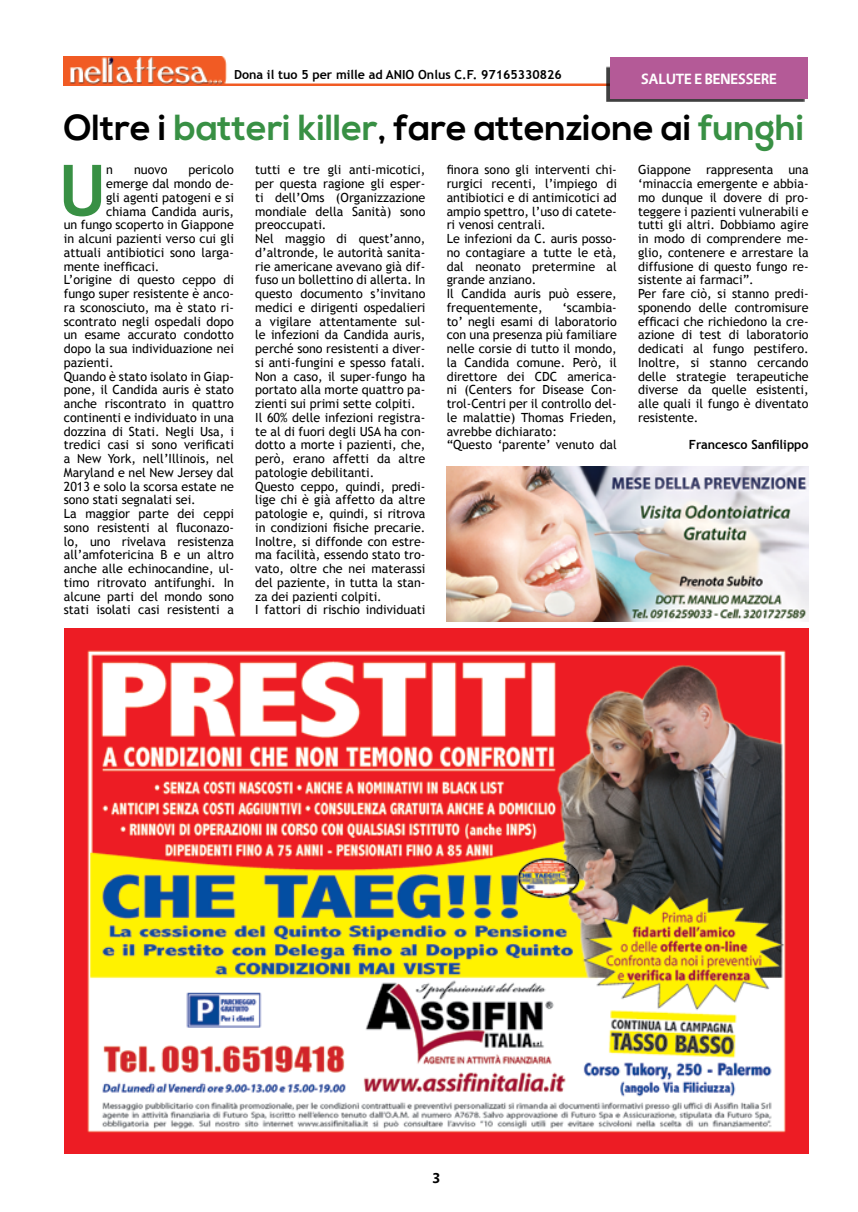
<style>
.page{position:relative;width:858px;height:1212px;background:#fff}
.page>*{position:absolute;margin:0;border:0;box-sizing:border-box;transform-origin:0 0}
.t1{font:700 70.88px "Trebuchet MS";color:#389044}
.t2{font:700 36.25px "Nexa";color:#000}
.t3{font:700 15px "Vegur";color:#fff}
.t4{font:700 15px "Vegur";color:#000}
.t5{font:12.62px/13.8px "Trebuchet MS";color:#000}
.t6{font:700 12.62px "Trebuchet MS";color:#000}
.t7{font:700 12.5px "Trebuchet MS";color:#000}
.s1{color:#389044}
</style>
<div class="page">
<img style="left:64px;top:57px;width:744px;height:29px">
<img style="left:64px;top:628px;width:744px;height:526px">
<div style="left:605px;top:66px;width:199px;height:35px;background:#000;opacity:.75"></div>
<div style="left:610px;top:57px;width:197px;height:41px;background:#b45a97"></div>
<img style="left:446px;top:467px;width:362px;height:154px">
<p class="t7" style="left:234px;top:67px;width:329px">Dona il tuo 5 per mille ad ANIO Onlus C.F. 97165330826</p>
<h2 class="t2" style="left:64px;top:107px;width:742px">Oltre i <span class="s1">batteri killer</span>, fare attenzione ai <span class="s1">funghi</span></h2>
<h1 class="t1" style="left:59px;top:146px;width:49px">U</h1>
<p class="t5" style="left:106px;top:163px;width:8px">n</p>
<p class="t5" style="left:134px;top:163px;width:35px">nuovo</p>
<p class="t5" style="left:188px;top:163px;width:47px">pericolo</p>
<p class="t3" style="left:641px;top:71px;width:137px">SALUTE E BENESSERE</p>
<p class="t5" style="left:446px;top:163px;width:172px">finora sono gli interventi chi&shy;rurgici recenti, l’impiego di antibiotici e di antimicotici ad ampio spettro, l’uso di catete&shy;ri venosi centrali.<br>Le infezioni da C. auris posso&shy;no contagiare a tutte le età, dal neonato pretermine al grande anziano.<br>Il Candida auris può essere, frequentemente,</p>
<p class="t5" style="left:255px;top:163px;width:172px">tutti e tre gli anti-micotici, per questa ragione gli esper&shy;ti dell’Oms (Organizzazione mondiale della Sanità) sono preoccupati.<br>Nel maggio di quest’anno, d’altronde, le autorità sanita&shy;rie americane avevano già dif&shy;fuso un bollettino di allerta. In questo documento s’invitano medici e dirigenti ospedalieri a vigilare attentamente sul&shy;le infezioni da Candida auris, perché sono resistenti a diver&shy;si anti-fungini e spesso fatali.<br>Non a caso, il super-fungo ha portato alla morte quattro pa&shy;zienti sui primi sette colpiti.<br>Il 60% delle infezioni registra&shy;te al di fuori degli USA ha con&shy;dotto a morte i pazienti, che, però, erano affetti da altre patologie debilitanti.<br>Questo ceppo, quindi, predi&shy;lige chi è già affetto da altre patologie e, quindi, si ritrova in condizioni fisiche precarie.<br>Inoltre, si diffonde con estre&shy;ma facilità, essendo stato tro&shy;vato, oltre che nei materassi del paziente, in tutta la stan&shy;za dei pazienti colpiti.<br>I fattori di rischio individuati</p>
<p class="t5" style="left:638px;top:163px;width:172px">Giappone rappresenta una ‘minaccia emergente e abbia&shy;mo dunque il dovere di pro&shy;teggere i pazienti vulnerabili e tutti gli altri. Dobbiamo agire in modo di comprendere me&shy;glio, contenere e arrestare la diffusione di questo fungo re&shy;sistente ai farmaci”.<br>Per fare ciò, si stanno predi&shy;sponendo delle contromisure efficaci che richiedono la cre&shy;azione di test di laboratorio dedicati al fungo pestifero.<br>Inoltre, si stanno cercando delle strategie terapeutiche diverse da quelle esistenti, alle quali il fungo è diventato resistente.</p>
<p class="t5" style="left:106px;top:177px;width:129px">emerge dal mondo de-</p>
<p class="t5" style="left:106px;top:191px;width:129px">gli agenti patogeni e si</p>
<p class="t5" style="left:106px;top:204px;width:129px">chiama Candida auris,</p>
<p class="t5" style="left:64px;top:218px;width:172px">un fungo scoperto in Giappone</p>
<p class="t5" style="left:64px;top:232px;width:172px">in alcuni pazienti verso cui gli</p>
<p class="t5" style="left:64px;top:246px;width:172px">attuali antibiotici sono larga-</p>
<p class="t5" style="left:64px;top:259px;width:97px">mente inefficaci.</p>
<p class="t5" style="left:64px;top:273px;width:172px">L’origine di questo ceppo di</p>
<p class="t5" style="left:64px;top:287px;width:172px">fungo super resistente è anco-</p>
<p class="t5" style="left:64px;top:301px;width:172px">ra sconosciuto, ma è stato ri-</p>
<p class="t5" style="left:64px;top:314px;width:172px">scontrato negli ospedali dopo</p>
<p class="t5" style="left:64px;top:328px;width:172px">un esame accurato condotto</p>
<p class="t5" style="left:64px;top:342px;width:172px">dopo la sua individuazione nei</p>
<p class="t5" style="left:64px;top:356px;width:51px">pazienti.</p>
<p class="t5" style="left:64px;top:369px;width:172px">Quando è stato isolato in Giap-</p>
<p class="t5" style="left:64px;top:383px;width:172px">pone, il Candida auris è stato</p>
<p class="t5" style="left:64px;top:397px;width:172px">anche riscontrato in quattro</p>
<p class="t5" style="left:64px;top:411px;width:172px">continenti e individuato in una</p>
<p class="t5" style="left:64px;top:424px;width:172px">dozzina di Stati. Negli Usa, i</p>
<p class="t5" style="left:64px;top:438px;width:172px">tredici casi si sono verificati</p>
<p class="t5" style="left:64px;top:452px;width:172px">a New York, nell’Illinois, nel</p>
<p class="t5" style="left:64px;top:466px;width:172px">Maryland e nel New Jersey dal</p>
<p class="t5" style="left:64px;top:479px;width:172px">2013 e solo la scorsa estate ne</p>
<p class="t5" style="left:64px;top:493px;width:134px">sono stati segnalati sei.</p>
<p class="t5" style="left:64px;top:507px;width:172px">La maggior parte dei ceppi</p>
<p class="t5" style="left:64px;top:521px;width:172px">sono resistenti al fluconazo-</p>
<p class="t5" style="left:64px;top:534px;width:172px">lo, uno rivelava resistenza</p>
<p class="t5" style="left:64px;top:548px;width:172px">all’amfotericina B e un altro</p>
<p class="t5" style="left:64px;top:562px;width:172px">anche alle echinocandine, ul-</p>
<p class="t5" style="left:64px;top:576px;width:172px">timo ritrovato antifunghi. In</p>
<p class="t5" style="left:64px;top:589px;width:172px">alcune parti del mondo sono</p>
<p class="t5" style="left:64px;top:603px;width:172px">stati isolati casi resistenti a</p>
<p class="t5" style="left:446px;top:301px;width:172px;text-indent:116px">‘scambia&shy;to’ negli esami di laboratorio con una presenza più familiare nelle corsie di tutto il mondo, la Candida comune. Però, il direttore dei CDC america&shy;ni (Centers for Disease Con&shy;trol-Centri per il controllo del&shy;le malattie) Thomas Frieden, avrebbe dichiarato:<br>“Questo ‘parente’ venuto dal</p>
<p class="t6" style="left:688px;top:437px;width:121px">Francesco Sanfilippo</p>
<p class="t4" style="left:432px;top:1169px;width:9px">3</p>
</div>
